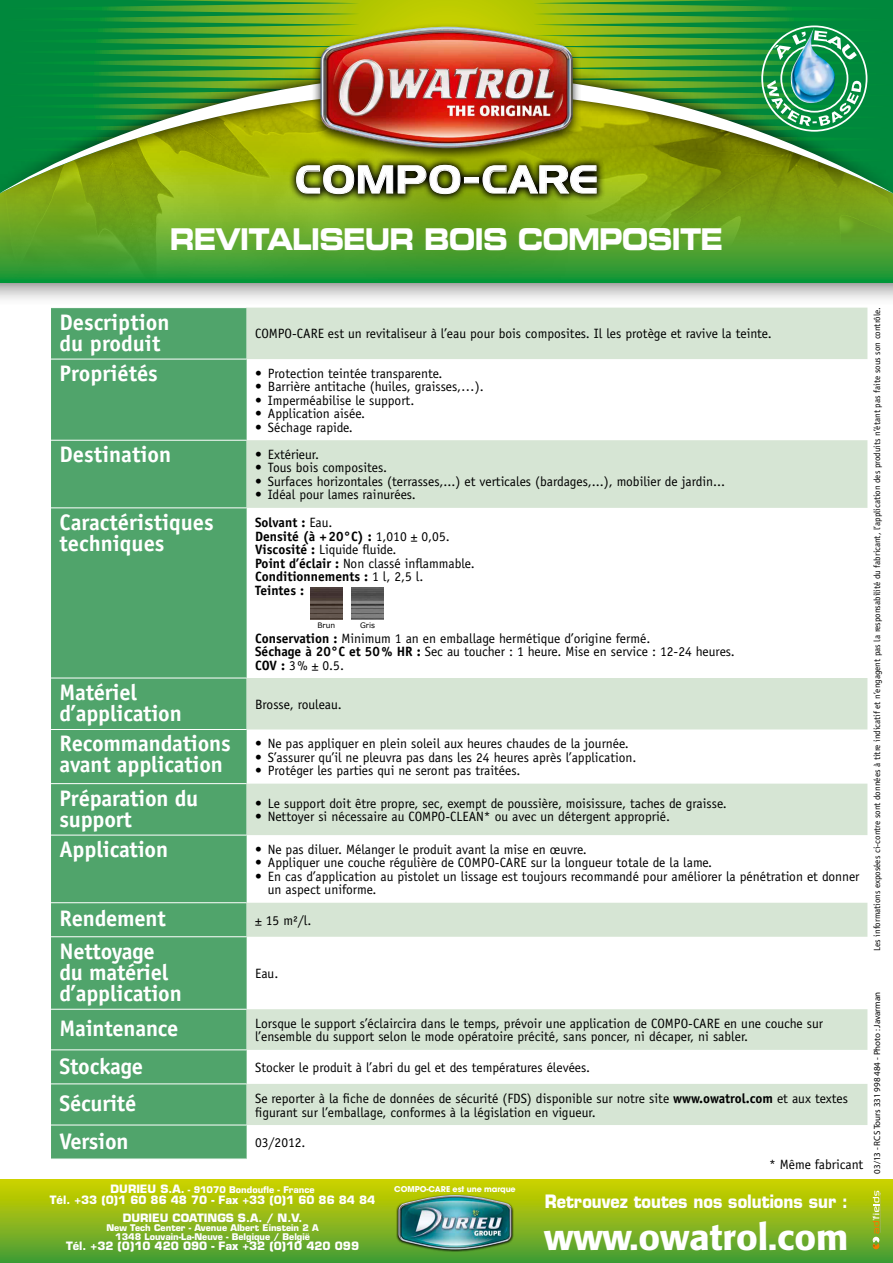
<style>
.page{position:relative;width:893px;height:1263px;background:#fff}
.page>*{position:absolute;margin:0;border:0;box-sizing:border-box;transform-origin:0 0}
.t1{font:39px "Denmark";letter-spacing:.04em;color:#fff}
.t2{font:500 36px "Formata";color:#fff}
.t3{font:30px "Eurostile Bold Extended Two";letter-spacing:-.04em;color:#fff;scale:.8 1}
.t4{font:700 22.5px/21px "Officina Sans";letter-spacing:-.01em;color:#fff}
.t5{font:700 18px "Eurostile";color:#fff;scale:.9 1}
.t6{font:13.5px/13.5px "Officina Sans";color:#000}
.t7{font:700 13.5px/13.5px "Officina Sans";color:#000}
.t8{font:700 11.25px/18px "Eurostile";color:#fff;text-align:center}
.t9{font:9px "Officina Sans";color:#000}
.t10{font:700 9px/9px "Eurostile";color:#fff;text-align:center}
.t11{font:9px "Myriad MM 400 600";color:#000}
.t12{font:700 7.95px "Avant Garde";letter-spacing:-.01em;color:#fff}
.t13{font:7.5px "Verdana";color:#000}
.s1{font-weight:400}
.s2{font-weight:700}
.s3{font-size:11.25px}
</style>
<div class="page">
<div style="left:51px;top:308px;width:196px;height:851px;background:#50a46b"></div>
<svg style="left:247px;top:308px;width:620px;height:817px"></svg>
<hr style="left:51px;top:359px;width:196px;height:1px;background:#fff">
<hr style="left:51px;top:440px;width:196px;height:1px;background:#fff">
<hr style="left:51px;top:507px;width:196px;height:1px;background:#fff">
<hr style="left:51px;top:678px;width:196px;height:1px;background:#fff">
<hr style="left:51px;top:729px;width:196px;height:1px;background:#fff">
<hr style="left:51px;top:783px;width:196px;height:1px;background:#fff">
<hr style="left:51px;top:835px;width:196px;height:1px;background:#fff">
<hr style="left:51px;top:902px;width:196px;height:1px;background:#fff">
<hr style="left:51px;top:936px;width:196px;height:1px;background:#fff">
<hr style="left:51px;top:1009px;width:196px;height:1px;background:#fff">
<hr style="left:51px;top:1049px;width:196px;height:1px;background:#fff">
<hr style="left:51px;top:1083px;width:196px;height:1px;background:#fff">
<hr style="left:51px;top:1125px;width:196px;height:1px;background:#fff">
<img style="left:352px;top:588px;width:31px;height:32px">
<img style="left:310px;top:588px;width:32px;height:32px">
<div style="left:0;top:59px;width:893px;height:248px;background:#000;opacity:.75"></div>
<svg style="left:0;top:246px;width:893px;height:37px;background:#2f9b33"></svg>
<img style="left:568px;top:205px;width:325px;height:41px">
<img style="left:0;top:205px;width:568px;height:76px">
<svg style="left:0;top:194px;width:893px;height:11px;background:#83a918"></svg>
<img style="left:461px;top:27px;width:21px;height:121px">
<svg style="left:288px;top:156px;width:317px;height:47px;background:#749212"></svg>
<img style="left:0;top:0;width:461px;height:194px">
<div style="left:464px;top:177px;width:15px;height:6px;border:1px solid #fff"></div>
<div style="left:0;top:1179px;width:893px;height:84px;background:linear-gradient(to bottom,#d4d300,#469c39)"></div>
<svg style="left:873px;top:1191px;width:6px;height:58px"></svg>
<img style="left:482px;top:0;width:411px;height:194px">
<div style="left:396px;top:1194px;width:118px;height:58px;background:#000;opacity:.9"></div>
<img style="left:398px;top:1195px;width:114px;height:54px">
<h1 class="t1" style="left:295px;top:156px;width:304px">COMPO-CARE</h1>
<h3 class="t3" style="left:170px;top:218px;width:693px">REVITALISEUR BOIS COMPOSITE</h3>
<h3 class="t4" style="left:60px;top:311px;width:112px">Description du produit</h3>
<p class="t6" style="left:255px;top:327px;width:518px">COMPO-CARE est un revitaliseur à l’eau pour bois composites. Il les protège et ravive la teinte.</p>
<h3 class="t4" style="left:60px;top:363px;width:100px">Propriétés</h3>
<p class="t6" style="left:255px;top:366px;width:189px">• Protection teintée transparente.</p>
<p class="t6" style="left:255px;top:380px;width:230px">• Barrière antitache (huiles, graisses,…).</p>
<p class="t6" style="left:255px;top:393px;width:161px">• Imperméabilise le support.</p>
<p class="t6" style="left:255px;top:407px;width:112px">• Application aisée.</p>
<p class="t6" style="left:255px;top:420px;width:99px">• Séchage rapide.</p>
<h3 class="t4" style="left:60px;top:444px;width:113px">Destination</h3>
<p class="t6" style="left:255px;top:448px;width:66px">• Extérieur.</p>
<p class="t6" style="left:255px;top:461px;width:134px">• Tous bois composites.</p>
<p class="t6" style="left:255px;top:475px;width:472px">• Surfaces horizontales (terrasses,...) et verticales (bardages,...), mobilier de jardin...</p>
<p class="t6" style="left:255px;top:488px;width:162px">• Idéal pour lames rainurées.</p>
<h3 class="t4" style="left:60px;top:511px;width:156px">Caractéristiques techniques</h3>
<p class="t7" style="left:255px;top:515px;width:221px">Solvant : <span class="s1">Eau.<br></span>Densité (à +20°C) : <span class="s1">1,010 ± 0,05.<br></span>Viscosité : <span class="s1">Liquide fluide.<br></span>Point d’éclair : <span class="s1">Non classé inflammable.<br></span>Conditionnements : <span class="s1">1 l, 2,5 l.<br></span>Teintes :</p>
<p class="t6" style="left:255px;top:631px;width:481px"><span class="s2">Conservation :</span> Minimum 1 an en emballage hermétique d’origine fermé.<br><span class="s2">Séchage à 20°C et 50% HR :</span> Sec au toucher : 1 heure. Mise en service : 12-24 heures.<br><span class="s2">COV :</span> 3% ± 0.5.</p>
<h3 class="t4" style="left:60px;top:681px;width:124px">Matériel d’application</h3>
<p class="t13" style="left:317px;top:620px;width:19px">Brun</p>
<p class="t13" style="left:360px;top:620px;width:16px">Gris</p>
<p class="t6" style="left:255px;top:697px;width:88px">Brosse, rouleau.</p>
<h3 class="t4" style="left:60px;top:733px;width:173px">Recommandations avant application</h3>
<p class="t6" style="left:255px;top:737px;width:375px">• Ne pas appliquer en plein soleil aux heures chaudes de la journée.</p>
<p class="t6" style="left:255px;top:750px;width:383px">• S’assurer qu’il ne pleuvra pas dans les 24 heures après l’application.</p>
<p class="t6" style="left:255px;top:764px;width:267px">• Protéger les parties qui ne seront pas traitées.</p>
<h3 class="t4" style="left:60px;top:787px;width:140px">Préparation du support</h3>
<p class="t6" style="left:255px;top:796px;width:473px">• Le support doit être propre, sec, exempt de poussière, moisissure, taches de graisse.</p>
<p class="t6" style="left:255px;top:810px;width:416px">• Nettoyer si nécessaire au COMPO-CLEAN* ou avec un détergent approprié.</p>
<h3 class="t4" style="left:60px;top:839px;width:110px">Application</h3>
<p class="t6" style="left:255px;top:842px;width:333px">• Ne pas diluer. Mélanger le produit avant la mise en œuvre.</p>
<p class="t6" style="left:255px;top:856px;width:459px">• Appliquer une couche régulière de COMPO-CARE sur la longueur totale de la lame.</p>
<p class="t6" style="left:268px;top:869px;width:593px;text-indent:-13px">• En cas d’application au pistolet un lissage est toujours recommandé pour améliorer la pénétration et donner un aspect uniforme.</p>
<h3 class="t4" style="left:60px;top:908px;width:108px">Rendement</h3>
<p class="t6" style="left:255px;top:913px;width:58px">± 15 m²/l.</p>
<h3 class="t4" style="left:60px;top:940px;width:124px">Nettoyage du matériel d’application</h3>
<p class="t6" style="left:255px;top:967px;width:25px">Eau.</p>
<h3 class="t4" style="left:60px;top:1018px;width:120px">Maintenance</h3>
<p class="t6" style="left:255px;top:1016px;width:569px">Lorsque le support s’éclaircira dans le temps, prévoir une application de COMPO-CARE en une couche sur l’ensemble du support selon le mode opératoire précité, sans poncer, ni décaper, ni sabler.</p>
<h3 class="t4" style="left:60px;top:1055px;width:85px">Stockage</h3>
<p class="t6" style="left:255px;top:1061px;width:337px">Stocker le produit à l’abri du gel et des températures élevées.</p>
<h3 class="t4" style="left:60px;top:1093px;width:78px">Sécurité</h3>
<p class="t6" style="left:255px;top:1092px;width:594px">Se reporter à la fiche de données de sécurité (FDS) disponible sur notre site <span class="s2">www.owatrol.com</span> et aux textes figurant sur l’emballage, conformes à la législation en vigueur.</p>
<h3 class="t4" style="left:60px;top:1130px;width:71px">Version</h3>
<p class="t6" style="left:255px;top:1136px;width:52px">03/2012.</p>
<p class="t6" style="left:769px;top:1157px;width:96px">* Même fabricant</p>
<p class="t10" style="left:111px;top:1185px;width:206px"><span class="s3">Durieu S.A.</span> - 91070 Bondoufle - France</p>
<p class="t8" style="left:50px;top:1191px;width:327px">Tél. +33 (0)1 60 86 48 70 - Fax +33 (0)1 60 86 84 84<br>Durieu Coatings S.A. / N.V.</p>
<p class="t10" style="left:106px;top:1223px;width:214px">New Tech Center - Avenue Albert Einstein 2 A<br>1348 Louvain-La-Neuve - Belgique / België</p>
<p class="t8" style="left:66px;top:1237px;width:294px">Tél. +32 (0)10 420 090 - Fax +32 (0)10 420 099</p>
<p class="t12" style="left:394px;top:1184px;width:123px">COMPO-CARE est une marque</p>
<h3 class="t5" style="left:545px;top:1191px;width:338px">Retrouvez toutes nos solutions sur :</h3>
<h2 class="t2" style="left:544px;top:1215px;width:306px">www.owatrol.com</h2>
<p class="t9" style="left:872px;top:951px;width:645px;rotate:-90deg">Les informations exposées ci-contre sont données à titre indicatif et n’engagent pas la responsabilité du fabricant, l’application des produits n’étant pas faite sous son contrôle.</p>
<p class="t11" style="left:873px;top:1174px;width:183px;rotate:-90deg">03/13 - RCS Tours 331 998 484 - Photo : Javarman</p>
</div>
